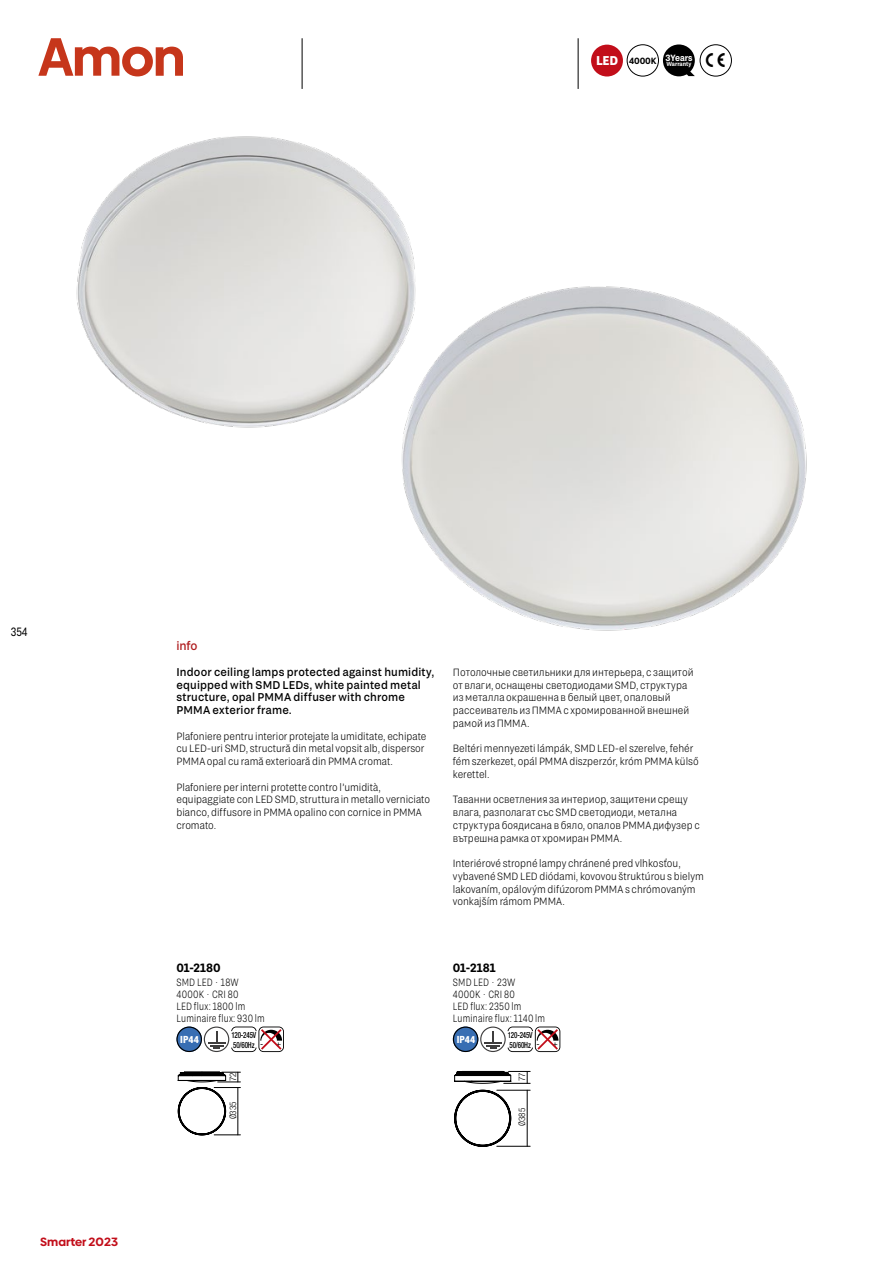
<style>
.page{position:relative;width:893px;height:1263px;background:#fff}
.page>*{position:absolute;margin:0;border:0;box-sizing:border-box;transform-origin:0 0}
.t1{font:700 54px "Biennale";color:#c6361b}
.t2{font:600 12px "Grtsk Exa";letter-spacing:.01em;color:#000}
.t3{font:700 12px "Biennale";color:#c20e1a}
.t4{font:500 12px "Grtsk Peta";color:#af1d1f;scale:.9 1}
.t5{font:12px "Grtsk Exa";color:#000;scale:.85 1}
.t6{font:500 11.25px/12.8px "Grtsk Peta";letter-spacing:.02em;color:#000;scale:.9 1}
.t7{font:300 10.5px/12.8px "Grtsk Exa";letter-spacing:.005em;color:#000}
.t8{font:300 10.5px/12px "Grtsk Exa";letter-spacing:.025em;color:#000;scale:.85 1}
.t9{font:800 condensed 9.9px "Helvetica Neue LTW1 G";color:#fff}
.t10{font:600 9px "Grtsk Exa";letter-spacing:-.01em;color:#fff}
.t11{font:300 condensed 9px "Helvetica Neue LT Pro";letter-spacing:-.01em;color:#000}
.t12{font:condensed 9px "Helvetica Neue LTW1 G";color:#000}
.t13{font:500 condensed 8.4px/9.3px "Helvetica Neue LTW1 G";letter-spacing:-.02em;color:#000;scale:.83 1}
.t14{font:600 6px "Grtsk Exa";color:#fff}
.s1{font-weight:700;font-size:12.75px}
.s2{color:#000}
.s3{font-weight:400;font-size:9px}
</style>
<div class="page">
<svg style="left:178px;top:1071px;width:62px;height:64px"></svg>
<hr style="left:497px;top:1090px;width:33px;height:1px;background:#000">
<hr style="left:497px;top:1146px;width:33px;height:1px;background:#000">
<hr style="left:527px;top:1090px;width:1px;height:56px;background:#000">
<svg style="left:454px;top:1071px;width:76px;height:13px"></svg>
<svg style="left:454px;top:1090px;width:57px;height:57px"></svg>
<img style="left:76px;top:136px;width:338px;height:292px">
<img style="left:373px;top:261px;width:434px;height:370px">
<svg style="left:453px;top:1026px;width:107px;height:26px"></svg>
<svg style="left:176px;top:1026px;width:108px;height:26px"></svg>
<div style="left:591px;top:45px;width:32px;height:32px;background:#c20e1a;border-radius:50%"></div>
<div style="left:627px;top:44px;width:32px;height:32px;border:1px solid #000;border-radius:50%"></div>
<div style="left:663px;top:44px;width:32px;height:32px;background:#000;border-radius:50%"></div>
<svg style="left:682px;top:67px;width:13px;height:9px"></svg>
<div style="left:700px;top:44px;width:32px;height:32px;border:1px solid #000;border-radius:50%"></div>
<hr style="left:302px;top:38px;width:1px;height:51px;background:#000">
<hr style="left:578px;top:38px;width:1px;height:51px;background:#000">
<h1 class="t1" style="left:38px;top:22px;width:149px">Amon</h1>
<p class="t10" style="left:596px;top:52px;width:98px"><span class="s1">LED</span> <span class="s2">4000K</span> 3Years</p>
<p class="t14" style="left:666px;top:60px;width:26px">Warranty</p>
<p class="t5" style="left:11px;top:624px;width:21px">354</p>
<p class="t3" style="left:40px;top:1234px;width:79px">Smarter 2023</p>
<p class="t4" style="left:176px;top:639px;width:25px">info</p>
<p class="t6" style="left:176px;top:665px;width:288px">Indoor ceiling lamps protected against humidity, equipped with SMD LEDs, white painted metal structure, opal PMMA diffuser with chrome PMMA exterior frame.</p>
<p class="t7" style="left:176px;top:729px;width:252px">Plafoniere pentru interior protejate la umiditate, echipate cu LED-uri SMD, structură din metal vopsit alb, dispersor<br>PMMA opal cu ramă exterioară din PMMA cromat.</p>
<p class="t7" style="left:176px;top:780px;width:255px">Plafoniere per interni protette contro l’umidità, equipaggiate con LED SMD, struttura in metallo verniciato bianco, diffusore in PMMA opalino con cornice in PMMA cromato.</p>
<p class="t7" style="left:453px;top:665px;width:242px">Потолочные светильники для интерьера, с защитой от влаги, оснащены светодиодами SMD, структура из металла окрашенна в белый цвет, опаловый рассеиватель из ПММА с хромированной внешней рамой из ПММА.</p>
<p class="t7" style="left:453px;top:742px;width:247px">Beltéri mennyezeti lámpák, SMD LED-el szerelve, fehér fém szerkezet, opál PMMA diszperzór, króm PMMA külső kerettel.</p>
<p class="t7" style="left:453px;top:793px;width:248px">Таванни осветления за интериор, защитени срещу влага, разполагат със SMD светодиоди, метална структура боядисана в бяло, опалов PMMA дифузер с вътрешна рамка от хромиран PMMA.</p>
<p class="t7" style="left:453px;top:857px;width:253px">Interiérové stropné lampy chránené pred vlhkosťou, vybavené SMD LED diódami, kovovou štruktúrou s bielym lakovaním, opálovým difúzorom PMMA s chrómovaným vonkajším rámom PMMA.</p>
<p class="t2" style="left:176px;top:960px;width:46px">01-2180</p>
<p class="t8" style="left:176px;top:976px;width:105px">SMD LED · 18W<br>4000K · CRI 80<br>LED flux: 1800 lm<br>Luminaire flux: 930 lm</p>
<p class="t9" style="left:180px;top:1033px;width:20px">IP44</p>
<p class="t13" style="left:231px;top:1031px;width:40px">120-245V<br>50/60Hz <span class="s3">-</span></p>
<p class="t12" style="left:276px;top:1038px;width:7px">+</p>
<p class="t11" style="left:228px;top:1081px;width:10px;rotate:-90deg">72</p>
<p class="t11" style="left:228px;top:1119px;width:19px;rotate:-90deg">Ø335</p>
<p class="t2" style="left:453px;top:960px;width:44px">01-2181</p>
<p class="t8" style="left:453px;top:976px;width:110px">SMD LED · 23W<br>4000K · CRI 80<br>LED flux: 2350 lm<br>Luminaire flux: 1140 lm</p>
<p class="t9" style="left:457px;top:1033px;width:20px">IP44</p>
<p class="t13" style="left:508px;top:1031px;width:40px">120-245V<br>50/60Hz <span class="s3">-</span></p>
<p class="t12" style="left:552px;top:1038px;width:7px">+</p>
<p class="t11" style="left:517px;top:1081px;width:10px;rotate:-90deg">77</p>
<p class="t11" style="left:517px;top:1126px;width:19px;rotate:-90deg">Ø385</p>
</div>
